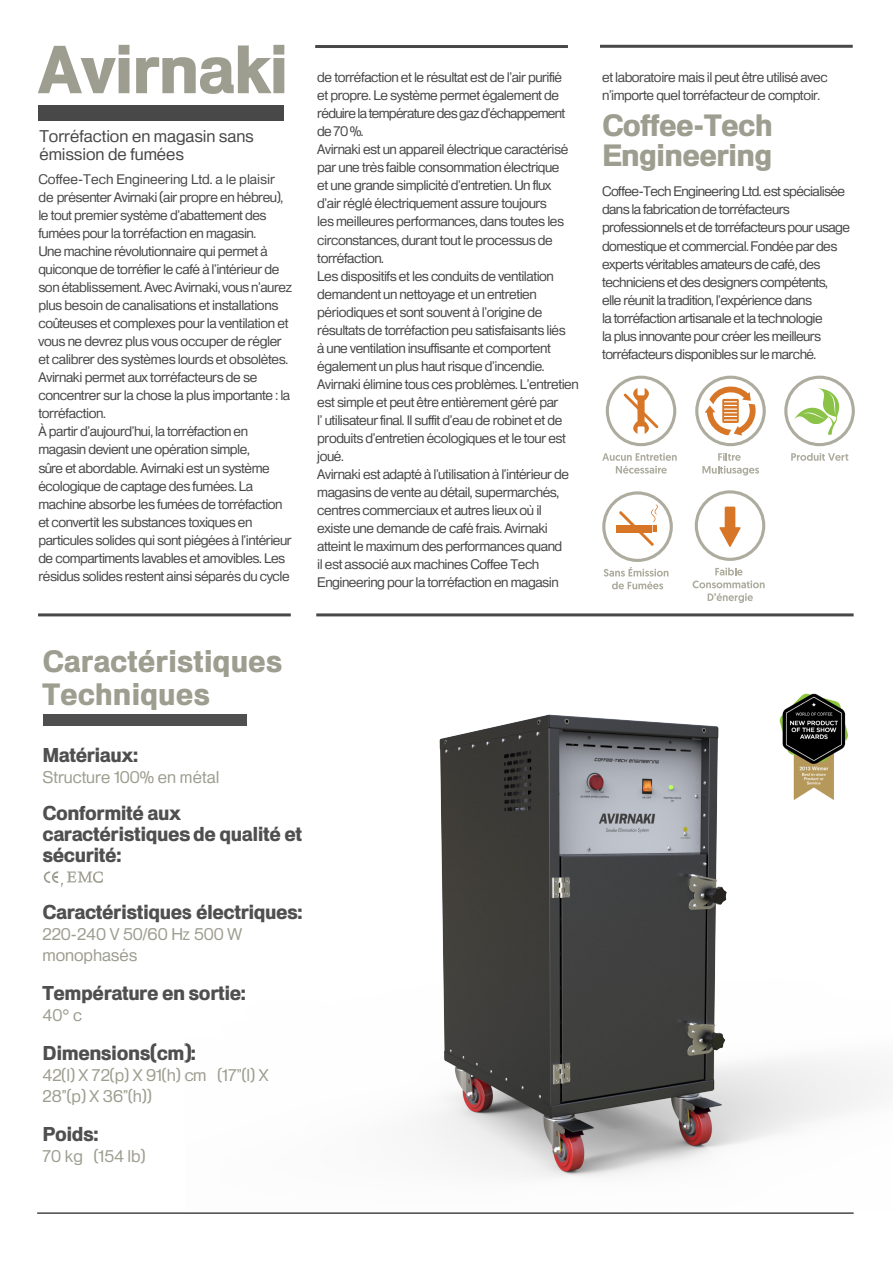
<style>
.page{position:relative;width:893px;height:1263px;background:#fff}
.page>*{position:absolute;margin:0;border:0;box-sizing:border-box;transform-origin:0 0}
.t1{font:900 66px "Heldustry FT";letter-spacing:-.02em;color:#9d9d90}
.t2{font:900 30px/33px "Heldustry FT";color:#9d9d90}
.t3{font:900 30px/30px "Heldustry FT";letter-spacing:-.02em;color:#9d9d90}
.t4{font:900 19.5px/21px "Heldustry FT";letter-spacing:-.02em;color:#4f4f4f}
.t5{font:16.5px/21px "Heldustry FT";color:#9d9d90}
.t6{font:16.5px/18px "Heldustry FT";color:#474847}
.t7{font:13.5px/18px "Heldustry FT";letter-spacing:-.03em;color:#474847}
</style>
<div class="page">
<hr style="left:600px;top:45px;width:253px;height:3px;background:#474847">
<hr style="left:315px;top:45px;width:253px;height:3px;background:#474847">
<hr style="left:316px;top:613px;width:538px;height:3px;background:#474847">
<hr style="left:38px;top:613px;width:253px;height:3px;background:#474847">
<div style="left:38px;top:105px;width:246px;height:16px;background:#474847"></div>
<svg style="left:602px;top:453px;width:75px;height:21px"></svg>
<svg style="left:606px;top:376px;width:70px;height:70px"></svg>
<svg style="left:693px;top:568px;width:72px;height:35px"></svg>
<svg style="left:695px;top:490px;width:70px;height:71px"></svg>
<svg style="left:602px;top:491px;width:71px;height:98px"></svg>
<svg style="left:702px;top:453px;width:57px;height:22px"></svg>
<svg style="left:695px;top:376px;width:71px;height:70px"></svg>
<svg style="left:791px;top:453px;width:57px;height:8px"></svg>
<svg style="left:784px;top:376px;width:71px;height:70px"></svg>
<svg style="left:44px;top:871px;width:59px;height:16px"></svg>
<div style="left:44px;top:715px;width:203px;height:11px;background:#4f4f4f"></div>
<hr style="left:37px;top:1212px;width:817px;height:2px;background:#474847">
<img style="left:185px;top:714px;width:695px;height:463px">
<img style="left:776px;top:693px;width:77px;height:112px">
<p class="t1" style="left:38px;top:31px;width:252px">Avirnaki</p>
<p class="t6" style="left:39px;top:127px;width:216px">Torréfaction en magasin sans émission de fumées</p>
<p class="t7" style="left:38px;top:170px;width:255px">Coffee-Tech Engineering Ltd lea. plaisir de présenter Avirnaki (air propre en hébreu ,( le tout premier système ’d abattement des fumées pour la torréfaction en magasin.<br>Une machine révolutionnaire qui permet à quiconque de torréfier le café ’là intérieur de son établissement. Avec Avirnaki, vous ’n aurez plus besoin de canalisations et installations coûteuses et complexes pour la ventilation et vous ne devrez plus vous occuper de régler et calibrer des systèmes lourds et obsolètes.</p>
<p class="t7" style="left:38px;top:368px;width:253px">Avirnaki permet aux torréfacteurs de se concentrer sur la chose la plus importante la: torréfaction.</p>
<p class="t7" style="left:38px;top:422px;width:255px">À partir ’d aujourd’hui la, torréfaction en magasin devient une opération simple,<br>sûre et abordable. Avirnaki est un système écologique de captage des fumées. La machine absorbe les fumées de torréfaction et convertit les substances toxiques en particules solides qui sont piégées ’là intérieur de compartiments lavables et amovibles. Les résidus solides restent ainsi séparés du cycle</p>
<p class="t7" style="left:317px;top:69px;width:249px">de torréfaction et le résultat est de ’l air purifié et propre. Le système permet également de réduire la température des gaz ’déchappement de 70 %.</p>
<p class="t7" style="left:317px;top:141px;width:253px">Avirnaki est un appareil électrique caractérisé par une très faible consommation électrique et une grande simplicité ’d entretien. Un flux<br>’d air réglé électriquement assure toujours<br>les meilleures performances, dans toutes les circonstances, durant tout le processus de torréfaction.</p>
<p class="t7" style="left:317px;top:267px;width:263px">Les dispositifs et les conduits de ventilation demandent un nettoyage et un entretien périodiques et sont souvent ’là origine de résultats de torréfaction peu satisfaisants liés<br>à une ventilation insuffisante et comportent également un plus haut risque ’d incendie.<br>Avirnaki élimine tous ces problèmes ’L. entretien est simple et peut être entièrement géré par<br>’ l utilisateur final Il. suffit ’d eau de robinet et de produits ’d entretien écologiques et le tour est joué.</p>
<p class="t7" style="left:317px;top:465px;width:253px">Avirnaki est adapté ’là utilisation ’là intérieur de magasins de vente au détail, supermarchés, centres commerciaux et autres lieux où il existe une demande de café frais. Avirnaki atteint le maximum des performances quand il est associé aux machines Coffee Tech Engineering pour la torréfaction en magasin</p>
<p class="t7" style="left:602px;top:69px;width:227px">et laboratoire mais il peut être utilisé avec</p>
<p class="t7" style="left:602px;top:87px;width:220px">’n importe quel torréfacteur de comptoir.</p>
<p class="t3" style="left:602px;top:111px;width:172px">Coffee-Tech<br>Engineering</p>
<p class="t7" style="left:602px;top:183px;width:249px">Coffee-Tech Engineering Ltd. est spécialisée dans la fabrication de torréfacteurs professionnels et de torréfacteurs pour usage domestique et commercial. Fondée par des experts véritables amateurs de café, des techniciens et des designers compétents, elle réunit la tradition ’l, expérience dans<br>la torréfaction artisanale et la technologie<br>la plus innovante pour créer les meilleurs torréfacteurs disponibles sur le marché.</p>
<p class="t2" style="left:43px;top:644px;width:241px">Caractéristiques<br>Techniques</p>
<p class="t4" style="left:43px;top:744px;width:97px">Matériaux:</p>
<p class="t5" style="left:43px;top:766px;width:178px">Structure 100% en métal</p>
<p class="t4" style="left:43px;top:802px;width:261px">Conformité aux caractéristiques de qualité et sécurité:</p>
<p class="t4" style="left:43px;top:901px;width:262px">Caractéristiques électriques:</p>
<p class="t5" style="left:43px;top:923px;width:201px">220-240 V 50/60 Hz 500 W monophasés</p>
<p class="t4" style="left:43px;top:982px;width:205px">Température en sortie:</p>
<p class="t5" style="left:43px;top:1004px;width:41px">40° c</p>
<p class="t4" style="left:43px;top:1042px;width:155px">Dimensions(cm :(</p>
<p class="t5" style="left:217px;top:1064px;width:53px">(17”( X) l</p>
<p class="t5" style="left:43px;top:1064px;width:165px">4 2 X) l ( 7 2 p( X) 9 1 h( ) c m<br>2 8 p” ( X) 3 6 ( ( h” (</p>
<p class="t4" style="left:43px;top:1123px;width:58px">Poids:</p>
<p class="t5" style="left:94px;top:1145px;width:53px">(154 lb(</p>
<p class="t5" style="left:43px;top:1145px;width:42px">70 kg</p>
</div>
